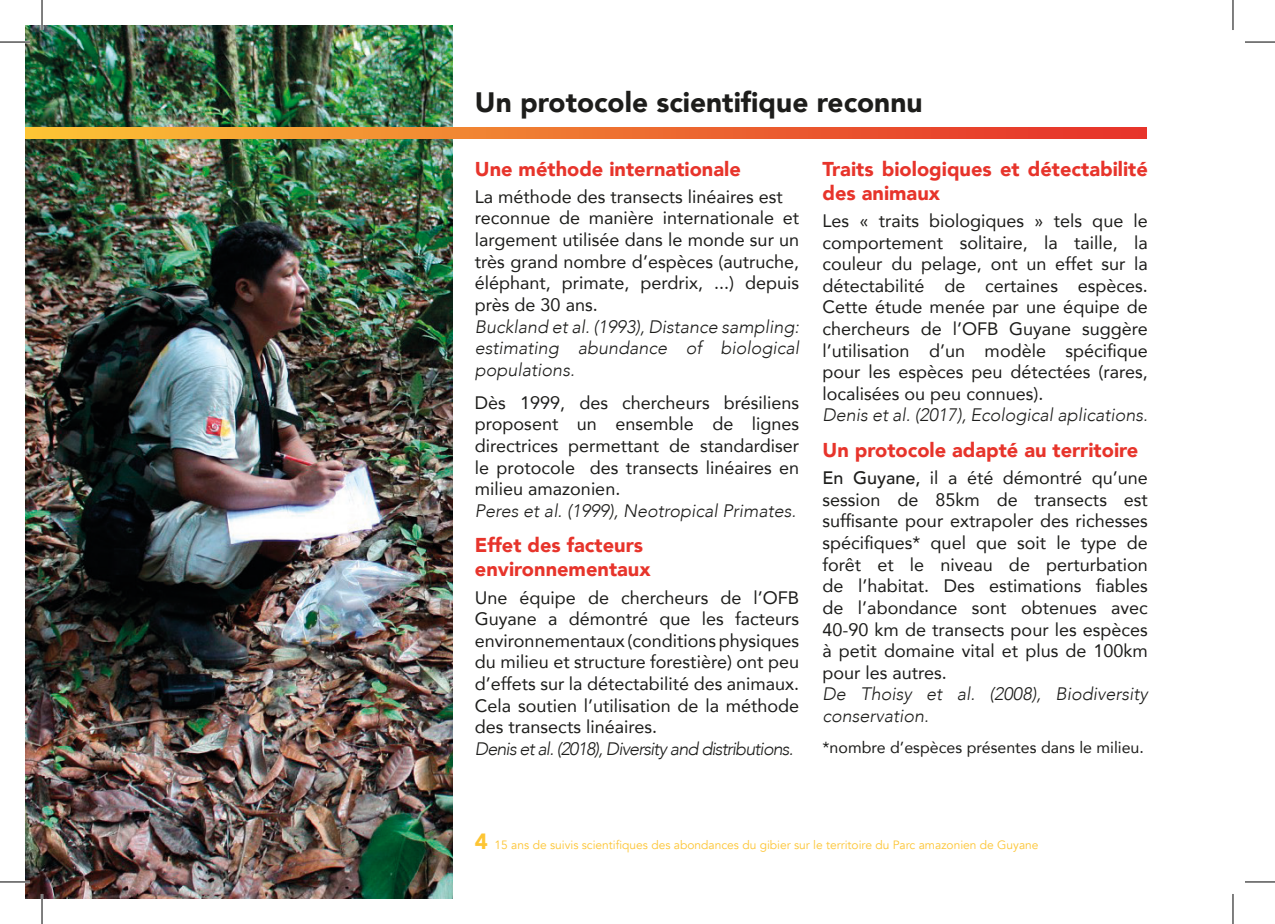
<style>
.page{position:relative;width:1275px;height:924px;background:#fff}
.page>*{position:absolute;margin:0;border:0;box-sizing:border-box;transform-origin:0 0}
.t1{font:900 28px "Avenir";color:#1d1d1b}
.t2{font:900 20px/24px "Avenir";color:#e7342b}
.t3{font:18px/21.6px "Avenir";color:#1d1d1b;text-align:justify}
.t4{font:italic 300 18px/21.6px "Avenir";color:#1d1d1b;text-align:justify}
.t5{font:italic 300 18px "Avenir";letter-spacing:-.05em;color:#1d1d1b}
.t6{font:16px "Avenir";color:#1d1d1b}
.t7{font:12px "Avenir";color:#fdc534}
.s1{font-weight:500}
.s2{font-weight:900;font-size:22px}
</style>
<div class="page">
<img style="left:25px;top:25px;width:427px;height:873px">
<svg style="left:25px;top:127px;width:1121px;height:11px"></svg>
<hr style="left:0;top:41px;width:30px;height:2px;background:#fff">
<hr style="left:0;top:880px;width:30px;height:2px;background:#fff">
<hr style="left:41px;top:0;width:2px;height:30px;background:#fff">
<hr style="left:41px;top:893px;width:2px;height:30px;background:#fff">
<hr style="left:0;top:42px;width:30px;height:1px;background:#000">
<hr style="left:1245px;top:42px;width:30px;height:1px;background:#000">
<hr style="left:0;top:881px;width:30px;height:1px;background:#000">
<hr style="left:1245px;top:881px;width:30px;height:1px;background:#000">
<hr style="left:42px;top:0;width:1px;height:30px;background:#000">
<hr style="left:42px;top:893px;width:1px;height:30px;background:#000">
<hr style="left:1232px;top:0;width:1px;height:30px;background:#000">
<hr style="left:1232px;top:893px;width:1px;height:30px;background:#000">
<h1 class="t1" style="left:475px;top:78px;width:449px">Un protocole scientifique reconnu</h1>
<p class="t2" style="left:475px;top:156px;width:267px">Une méthode internationale</p>
<p class="t3" style="left:475px;top:185px;width:326px;text-align:left">La méthode des transects linéaires est reconnue de manière internationale et largement utilisée dans le monde sur un très grand nombre d’espèces (autruche, éléphant, primate, perdrix, ...) depuis près de 30 ans.</p>
<p class="t4" style="left:475px;top:315px;width:326px">Buckland et al. (1993), Distance sampling: estimating abundance of biological populations.</p>
<p class="t3" style="left:475px;top:391px;width:326px">Dès 1999, des chercheurs brésiliens proposent un ensemble de lignes directrices permettant de standardiser le protocole des transects linéaires en milieu amazonien.</p>
<p class="t4" style="left:475px;top:499px;width:323px">Peres et al. (1999), Neotropical Primates.</p>
<p class="t2" style="left:475px;top:532px;width:177px">Effet des facteurs environnementaux</p>
<p class="t3" style="left:475px;top:585px;width:326px">Une équipe de chercheurs de l’OFB Guyane a démontré que les facteurs environnementaux (conditions physiques du milieu et structure forestière) ont peu d’effets sur la détectabilité des animaux.<br>Cela soutien l’utilisation de la méthode des transects linéaires.</p>
<p class="t5" style="left:475px;top:737px;width:320px">Denis et al. (2018), Diversity and distributions.</p>
<p class="t2" style="left:822px;top:156px;width:327px">Traits biologiques et détectabilité des animaux</p>
<p class="t3" style="left:822px;top:209px;width:327px">Les « traits biologiques » tels que le comportement solitaire, la taille, la couleur du pelage, ont un effet sur la détectabilité de certaines espèces.<br>Cette étude menée par une équipe de chercheurs de l’OFB Guyane suggère l’utilisation d’un modèle spécifique pour les espèces peu détectées (rares, localisées ou peu connues).</p>
<p class="t4" style="left:822px;top:404px;width:327px">Denis et al. (2017), Ecological aplications.</p>
<p class="t2" style="left:822px;top:437px;width:317px">Un protocole adapté au territoire</p>
<p class="t3" style="left:822px;top:466px;width:327px"><span class="s1">En Guyane,</span> il a été démontré qu’une session de 85km de transects est suffisante pour extrapoler des richesses spécifiques* quel que soit le type de forêt et le niveau de perturbation de l’habitat. Des estimations fiables de l’abondance sont obtenues avec 40‑90 km de transects pour les espèces à petit domaine vital et plus de 100km pour les autres.</p>
<p class="t4" style="left:822px;top:683px;width:327px">De Thoisy et al. (2008), Biodiversity conservation.</p>
<p class="t6" style="left:822px;top:733px;width:323px">*nombre d’espèces présentes dans le milieu.</p>
<p class="t7" style="left:475px;top:836px;width:565px"><span class="s2">4</span> 15 ans de suivis scientifiques des abondances du gibier sur le territoire du Parc amazonien de Guyane</p>
</div>
